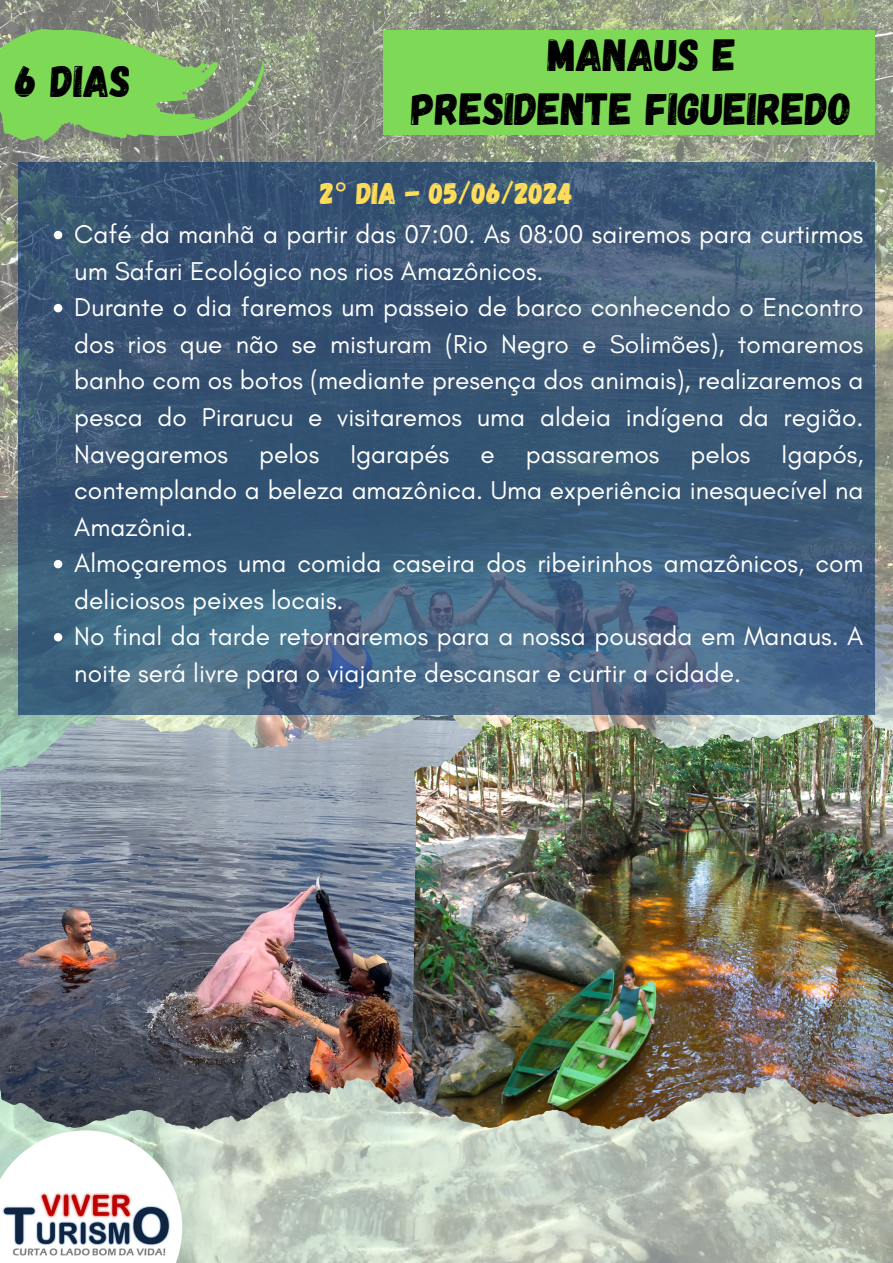
<style>
.page{position:relative;width:893px;height:1263px;background:#fff}
.page>*{position:absolute;margin:0;border:0;box-sizing:border-box;transform-origin:0 0}
.t1{font:45px "Gagalin";color:#000}
.t2{font:44.17px "Gagalin";color:#000}
.t3{font:30px "Gagalin";color:#ffde59}
.t4{font:26.25px/36.6px "Glacial Indifference";color:#fff}
.s1{font-family:"Noto Sans"}
</style>
<div class="page">
<img style="left:0;top:0;width:893px;height:1263px">
<img style="left:0;top:1130px;width:182px;height:133px">
<svg style="left:18px;top:162px;width:857px;height:552px;background:#3d5b7a"></svg>
<img style="left:107px;top:714px;width:377px;height:367px">
<img style="left:522px;top:714px;width:371px;height:367px">
<svg style="left:0;top:29px;width:264px;height:112px;background:#82bc66"></svg>
<div style="left:384px;top:30px;width:491px;height:104px;background:#7ed957"></div>
<svg style="left:54px;top:231px;width:8px;height:8px"></svg>
<svg style="left:54px;top:304px;width:8px;height:8px"></svg>
<svg style="left:54px;top:560px;width:8px;height:8px"></svg>
<svg style="left:54px;top:633px;width:8px;height:8px"></svg>
<p class="t2" style="left:16px;top:52px;width:117px">6 DIAS</p>
<p class="t1" style="left:548px;top:26px;width:190px">MANAUS E</p>
<p class="t1" style="left:411px;top:80px;width:442px">PRESIDENTE FIGUEIREDO</p>
<p class="t3" style="left:320px;top:174px;width:254px">2<span class="s1">°</span> DIA - 05/06/2024</p>
<p class="t4" style="left:74px;top:216px;width:790px">Café da manhã a partir das 07:00. As 08:00 sairemos para curtirmos um Safari Ecológico nos rios Amazônicos.</p>
<p class="t4" style="left:74px;top:289px;width:790px;text-align:justify">Durante o dia faremos um passeio de barco conhecendo o Encontro dos rios que não se misturam (Rio Negro e Solimões), tomaremos banho com os botos (mediante presença dos animais), realizaremos a pesca do Pirarucu e visitaremos uma aldeia indígena da região.<br>Navegaremos pelos Igarapés e passaremos pelos Igapós, contemplando a beleza amazônica. Uma experiência inesquecível na Amazônia.</p>
<p class="t4" style="left:74px;top:545px;width:790px">Almoçaremos uma comida caseira dos ribeirinhos amazônicos, com deliciosos peixes locais.</p>
<p class="t4" style="left:74px;top:618px;width:790px">No final da tarde retornaremos para a nossa pousada em Manaus. A noite será livre para o viajante descansar e curtir a cidade.</p>
</div>
